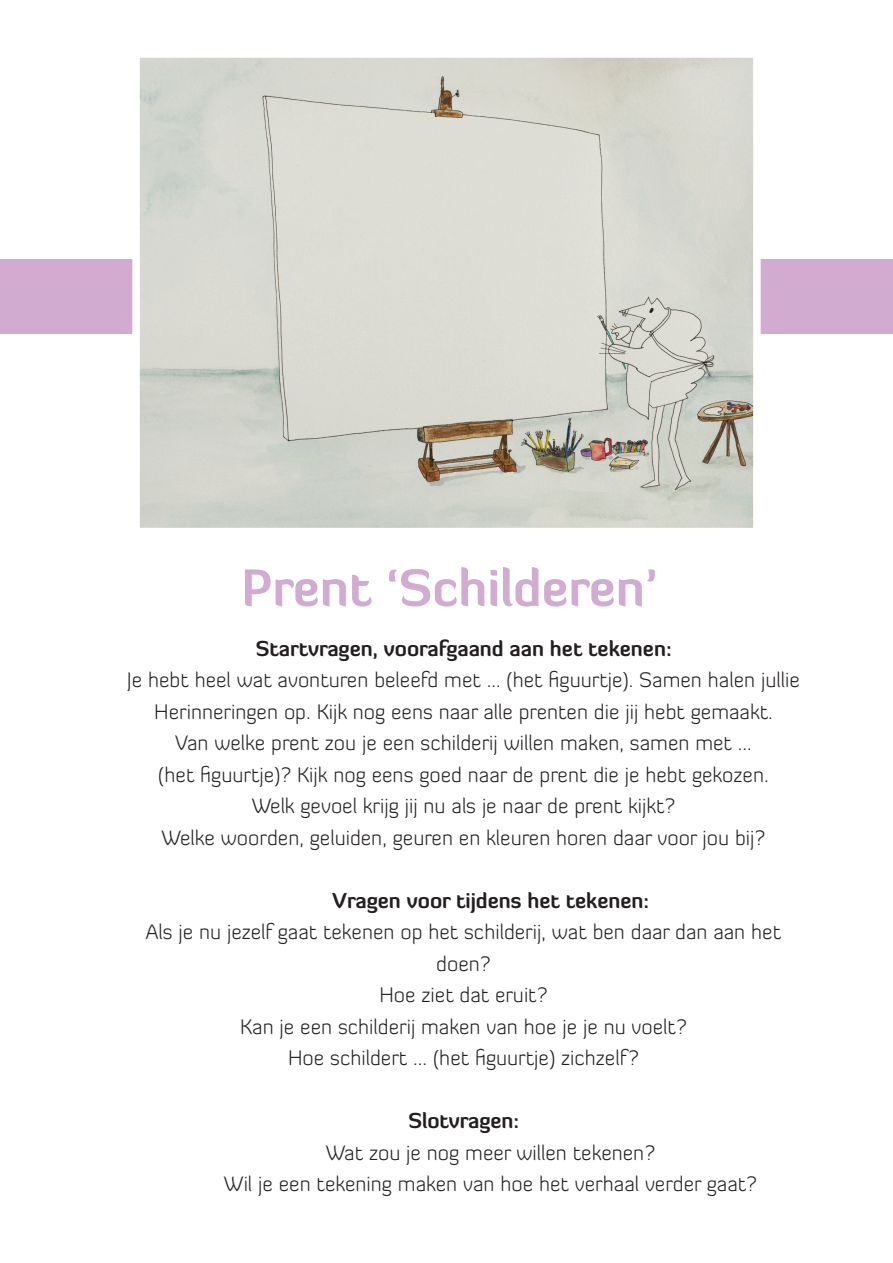
<style>
.page{position:relative;width:893px;height:1263px;background:#fff}
.page>*{position:absolute;margin:0;border:0;box-sizing:border-box;transform-origin:0 0}
.t1{font:700 51px "Diavlo";color:#d2acd0}
.t2{font:300 21px/31.5px "Diavlo";color:#231f20;text-align:center}
.t3{font:700 21px "Diavlo";color:#231f20}
</style>
<div class="page">
<div style="left:0;top:259px;width:893px;height:75px;background:#d2acd0"></div>
<img style="left:141px;top:59px;width:611px;height:467px">
<div style="left:132px;top:50px;width:629px;height:485px;border:8px solid #fff"></div>
<p class="t1" style="left:241px;top:555px;width:418px">Prent ‘Schilderen’</p>
<p class="t3" style="left:256px;top:635px;width:417px">Startvragen, voorafgaand aan het tekenen:</p>
<p class="t2" style="left:127px;top:664px;width:674px">Je hebt heel wat avonturen beleefd met … (het figuurtje). Samen halen jullie</p>
<p class="t2" style="left:154px;top:695px;width:620px">Herinneringen op. Kijk nog eens naar alle prenten die jij hebt gemaakt.</p>
<p class="t2" style="left:175px;top:727px;width:578px">Van welke prent zou je een schilderij willen maken, samen met …</p>
<p class="t2" style="left:158px;top:758px;width:612px">(het figuurtje)? Kijk nog eens goed naar de prent die je hebt gekozen.</p>
<p class="t2" style="left:252px;top:790px;width:425px">Welk gevoel krijg jij nu als je naar de prent kijkt?</p>
<p class="t2" style="left:162px;top:821px;width:605px">Welke woorden, geluiden, geuren en kleuren horen daar voor jou bij?</p>
<p class="t3" style="left:332px;top:887px;width:318px">Vragen voor tijdens het tekenen:</p>
<p class="t2" style="left:146px;top:916px;width:637px">Als je nu jezelf gaat tekenen op het schilderij, wat ben daar dan aan het doen?</p>
<p class="t2" style="left:379px;top:979px;width:170px">Hoe ziet dat eruit?</p>
<p class="t2" style="left:240px;top:1010px;width:448px">Kan je een schilderij maken van hoe je je nu voelt?</p>
<p class="t2" style="left:288px;top:1042px;width:352px">Hoe schildert ... (het figuurtje) zichzelf?</p>
<p class="t3" style="left:408px;top:1107px;width:112px">Slotvragen:</p>
<p class="t2" style="left:326px;top:1136px;width:331px">Wat zou je nog meer willen tekenen?</p>
<p class="t2" style="left:224px;top:1168px;width:535px">Wil je een tekening maken van hoe het verhaal verder gaat?</p>
</div>
